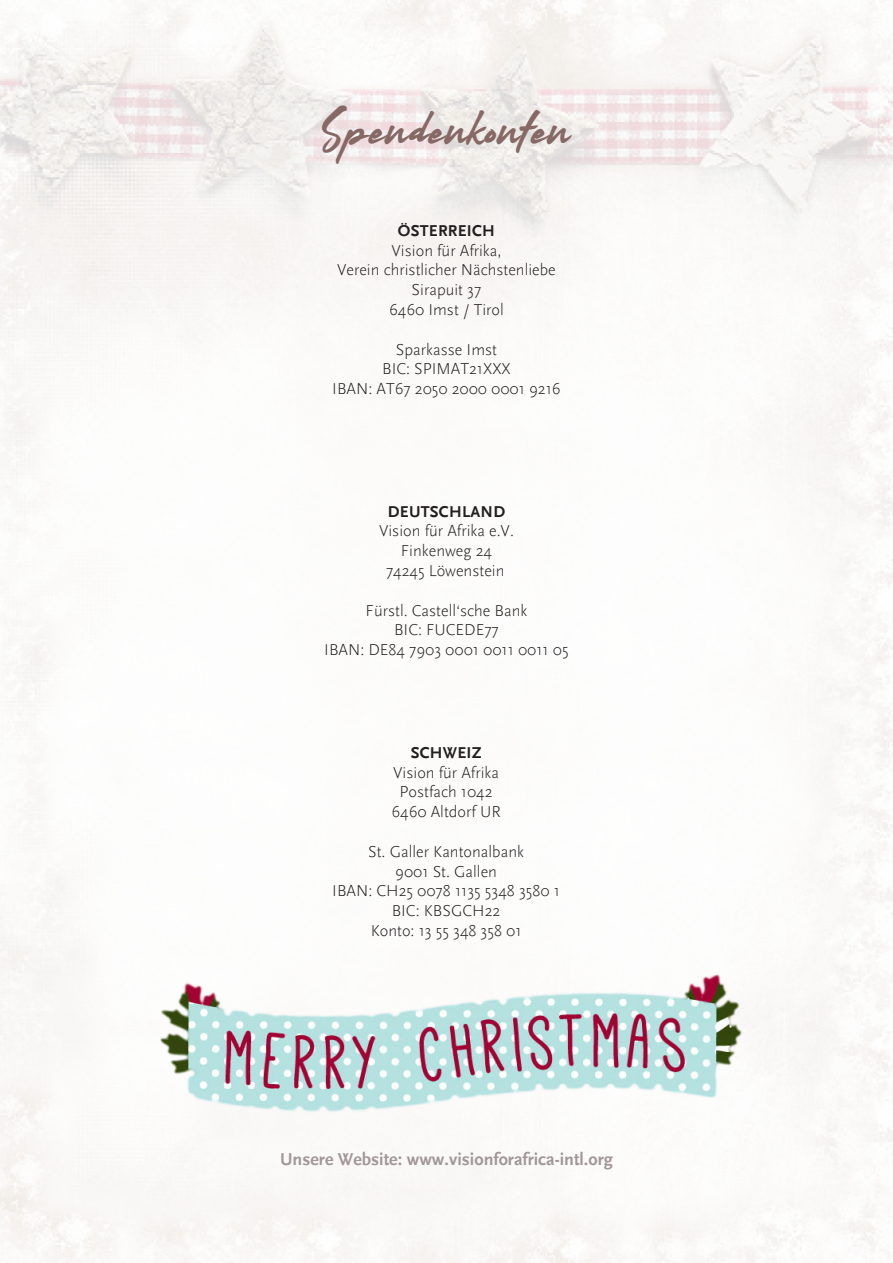
<style>
.page{position:relative;width:893px;height:1263px;background:#fff}
.page>*{position:absolute;margin:0;border:0;box-sizing:border-box;transform-origin:0 0}
.HEADLINE{font:48px "Arkipelago";color:#866865}
.t1{font:700 18px "Scala Sans";color:#a39699}
.t2{font:300 16.5px "Scala Sans";color:#231f20}
.t3{font:700 16.5px "Scala Sans";letter-spacing:.015em;color:#231f20}
</style>
<div class="page">
<img style="left:0;top:0;width:893px;height:1263px">
<img style="left:134px;top:964px;width:624px;height:160px">
<p class="HEADLINE" style="left:322px;top:99px;width:250px">Spendenkonten</p>
<p class="t3" style="left:398px;top:222px;width:99px">ÖSTERREICH</p>
<p class="t2" style="left:392px;top:241px;width:111px">Vision für Afrika,</p>
<p class="t2" style="left:337px;top:261px;width:220px">Verein christlicher Nächstenliebe</p>
<p class="t2" style="left:412px;top:281px;width:71px">Sirapuit 37</p>
<p class="t2" style="left:389px;top:301px;width:116px">6460 Imst / Tirol</p>
<p class="t2" style="left:396px;top:340px;width:103px">Sparkasse Imst</p>
<p class="t2" style="left:382px;top:360px;width:130px">BIC: SPIMAT21XXX</p>
<p class="t2" style="left:332px;top:380px;width:230px">IBAN: AT67 2050 2000 0001 9216</p>
<p class="t3" style="left:388px;top:502px;width:119px">DEUTSCHLAND</p>
<p class="t2" style="left:379px;top:522px;width:136px">Vision für Afrika e.V.</p>
<p class="t2" style="left:401px;top:542px;width:93px">Finkenweg 24</p>
<p class="t2" style="left:386px;top:562px;width:120px">74245 Löwenstein</p>
<p class="t2" style="left:366px;top:601px;width:163px">Fürstl. Castell‘sche Bank</p>
<p class="t2" style="left:394px;top:621px;width:106px">BIC: FUCEDE77</p>
<p class="t2" style="left:324px;top:641px;width:246px">IBAN: DE84 7903 0001 0011 0011 05</p>
<p class="t3" style="left:411px;top:743px;width:72px">SCHWEIZ</p>
<p class="t2" style="left:393px;top:763px;width:107px">Vision für Afrika</p>
<p class="t2" style="left:400px;top:783px;width:95px">Postfach 1042</p>
<p class="t2" style="left:391px;top:803px;width:111px">6460 Altdorf UR</p>
<p class="t2" style="left:368px;top:842px;width:157px">St. Galler Kantonalbank</p>
<p class="t2" style="left:395px;top:862px;width:103px">9001 St. Gallen</p>
<p class="t2" style="left:332px;top:882px;width:229px">IBAN: CH25 0078 1135 5348 3580 1</p>
<p class="t2" style="left:392px;top:902px;width:110px">BIC: KBSGCH22</p>
<p class="t2" style="left:371px;top:922px;width:152px">Konto: 13 55 348 358 01</p>
<p class="t1" style="left:280px;top:1150px;width:334px">Unsere Website: www.visionforafrica-intl.org</p>
</div>
